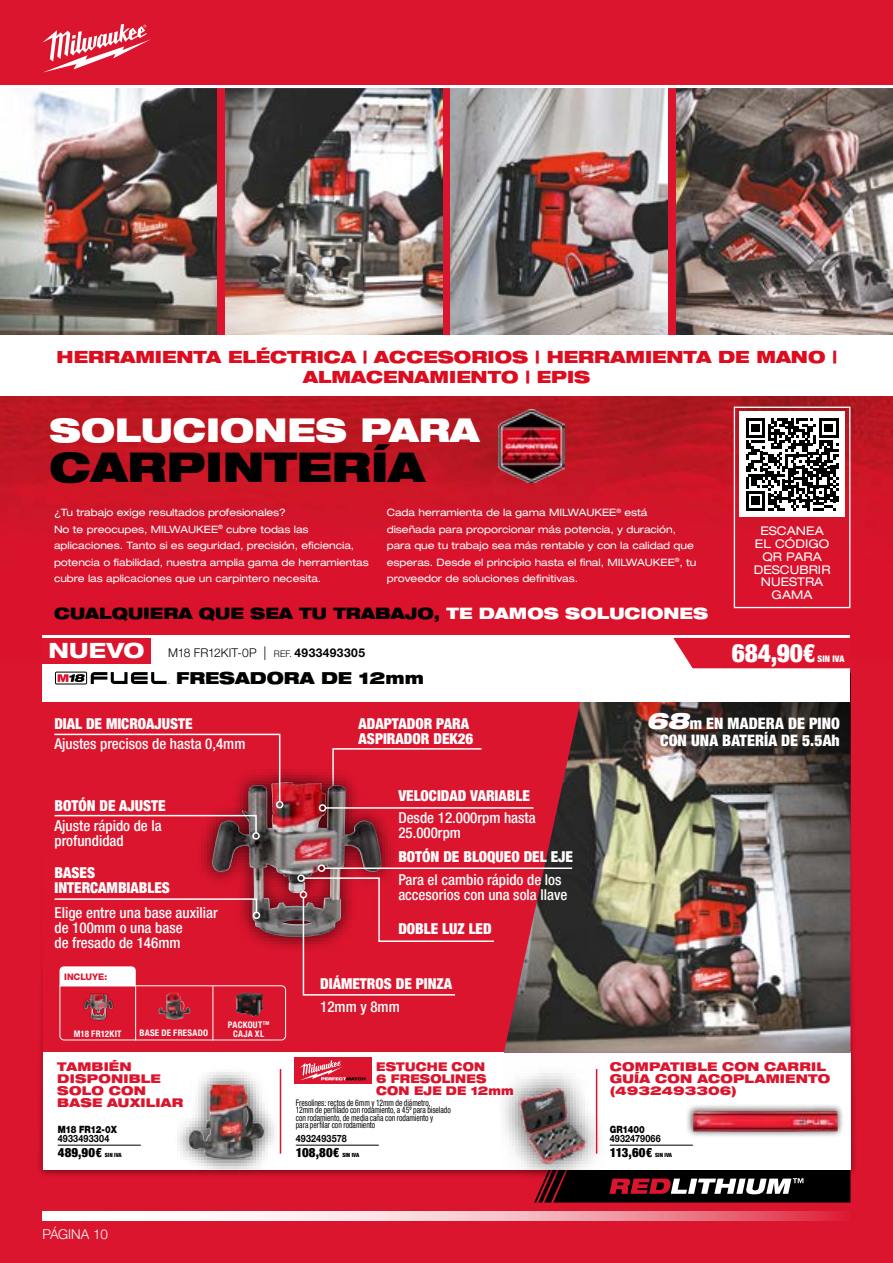
<style>
.page{position:relative;width:893px;height:1263px;background:#dc152e}
.page>*{position:absolute;margin:0;border:0;box-sizing:border-box;transform-origin:0 0}
.t1{font:900 expanded 40.8px "Helvetica Neue LT Com";color:#000}
.t2{font:900 expanded 32.85px "Helvetica Neue LT Com";color:#fff}
.t3{font:900 condensed 25.5px "Helvetica Neue LTW1 G";color:#fff}
.t4{font:800 expanded 21px "Helvetica Neue LTW1 G";color:#fff}
.t5{font:900 expanded 16.8px/20.1px "Helvetica Neue LT Com";color:#db0d1f;text-align:center}
.t6{font:900 expanded 16.5px "Helvetica Neue LTW1 G";color:#000}
.t7{font:900 expanded 15.75px "Helvetica Neue LT Com";color:#000}
.t8{font:900 condensed 15.75px/16.5px "Helvetica Neue LT Com";letter-spacing:.005em;color:#fff;text-align:right}
.t9{font:500 condensed 15px/15px "Helvetica Neue LTW1 G";color:#fff}
.t10{font:900 condensed 15px/15px "Helvetica Neue LTW1 G";color:#fff}
.t11{font:300 13.5px "Helvetica Neue LTW1 G";color:#fff}
.t12{font:900 condensed 12.9px "Helvetica Neue LTW1 G";letter-spacing:.015em;color:#000}
.t13{font:900 expanded 12px/12px "Helvetica Neue LTW1 G";letter-spacing:.015em;color:#dc152e}
.t14{font:expanded 12px/12.8px "Helvetica Neue LT Pro";letter-spacing:.005em;color:#fff;text-align:center}
.t15{font:900 expanded 12px/12px "Helvetica Neue LTW1 G";letter-spacing:.015em;color:#dc152e;scale:.9 1}
.t16{font:300 12px "Helvetica Neue LTW1 G";letter-spacing:-.005em;color:#000}
.t17{font:expanded 10.2px/16.5px "Helvetica Neue LT Pro";letter-spacing:-.005em;color:#fff}
.t18{font:700 10.05px "Helvetica Neue LTW1 G";letter-spacing:.015em;color:#000;scale:.9 1}
.t19{font:900 10.05px "Helvetica Neue LT Com";letter-spacing:-.03em;color:#000;scale:.85 1}
.t20{font:condensed 9px/7.5px "Helvetica Neue LT Com";color:#000;scale:.85 1}
.t21{font:700 condensed 9px/9px "Helvetica Neue LTW1 G";letter-spacing:.025em;color:#fff;text-align:center}
.t22{font:800 9px "Helvetica Neue LTW1 G";letter-spacing:-.005em;color:#dc152e}
.t23{font:900 condensed 9px "Helvetica Neue LTW1 G";letter-spacing:.01em;color:#fff}
.t24{font:900 condensed 5.7px "Helvetica Neue LTW1 G";color:#000}
.s1{color:#fff}
.s2{font-size:13.5px}
.s3{font-size:9px}
.s4{font-weight:700}
.s5{font-style:italic;font-stretch:expanded;font-size:22.5px}
</style>
<div class="page">
<svg style="left:43px;top:24px;width:108px;height:49px"></svg>
<svg style="left:43px;top:1211px;width:798px;height:9px;background:#f4bdc4"></svg>
<hr style="left:43px;top:85px;width:807px;height:3px;background:#fff">
<img style="left:0;top:88px;width:217px;height:247px">
<img style="left:225px;top:88px;width:217px;height:247px">
<img style="left:451px;top:88px;width:217px;height:247px">
<img style="left:676px;top:88px;width:217px;height:247px">
<div style="left:36px;top:742px;width:821px;height:435px;background:#000;opacity:.5"></div>
<div style="left:43px;top:742px;width:807px;height:428px;background:#dc152e"></div>
<svg style="left:534px;top:1170px;width:316px;height:32px;background:#352325"></svg>
<div style="left:43px;top:1053px;width:807px;height:117px;background:#fff"></div>
<hr style="left:610px;top:1145px;width:83px;height:1px;background:#000">
<div style="left:686px;top:1104px;width:159px;height:35px;background:#000;opacity:.75"></div>
<img style="left:692px;top:1111px;width:146px;height:21px">
<hr style="left:58px;top:1145px;width:83px;height:1px;background:#000">
<hr style="left:296px;top:1145px;width:83px;height:1px;background:#000">
<div style="left:174px;top:1066px;width:105px;height:108px;background:#000;opacity:.75"></div>
<img style="left:189px;top:1084px;width:39px;height:70px">
<div style="left:495px;top:1065px;width:114px;height:123px;background:#000;opacity:.75"></div>
<img style="left:501px;top:1065px;width:98px;height:108px">
<img style="left:0;top:395px;width:893px;height:243px">
<div style="left:0;top:335px;width:893px;height:60px;background:#fff"></div>
<img style="left:499px;top:409px;width:65px;height:74px">
<div style="left:734px;top:407px;width:116px;height:201px;border:1px solid #fff"></div>
<hr style="left:0;top:85px;width:217px;height:3px;background:#fff">
<hr style="left:676px;top:85px;width:217px;height:3px;background:#fff">
<img style="left:504px;top:708px;width:346px;height:345px">
<img style="left:579px;top:702px;width:271px;height:253px">
<div style="left:43px;top:635px;width:807px;height:67px;background:#fff"></div>
<div style="left:673px;top:638px;width:177px;height:30px;background:#dc152e"></div>
<div style="left:196px;top:767px;width:201px;height:186px;background:#000;opacity:.75"></div>
<img style="left:212px;top:803px;width:61px;height:68px">
<svg style="left:91px;top:672px;width:79px;height:12px"></svg>
<div style="left:55px;top:672px;width:32px;height:12px;border:1px solid #000"></div>
<svg style="left:58px;top:674px;width:27px;height:8px"></svg>
<svg style="left:59px;top:966px;width:227px;height:75px"></svg>
<img style="left:159px;top:993px;width:11px;height:21px">
<img style="left:236px;top:993px;width:27px;height:23px">
<div style="left:84px;top:994px;width:30px;height:27px;background:#000;opacity:.5"></div>
<img style="left:84px;top:994px;width:11px;height:15px">
<svg style="left:54px;top:733px;width:227px;height:70px"></svg>
<div style="left:276px;top:801px;width:7px;height:7px;border:2px solid #fff;border-radius:50%"></div>
<svg style="left:54px;top:814px;width:204px;height:20px"></svg>
<div style="left:252px;top:832px;width:8px;height:8px;border:2px solid #fff;border-radius:50%"></div>
<svg style="left:54px;top:897px;width:204px;height:17px"></svg>
<div style="left:253px;top:911px;width:7px;height:8px;border:2px solid #fff;border-radius:50%"></div>
<hr style="left:325px;top:867px;width:247px;height:2px;background:#fff">
<div style="left:300px;top:891px;width:7px;height:7px;border:2px solid #fff;border-radius:50%"></div>
<hr style="left:326px;top:807px;width:207px;height:2px;background:#fff">
<svg style="left:302px;top:748px;width:193px;height:248px"></svg>
<div style="left:297px;top:874px;width:8px;height:8px;border:2px solid #fff;border-radius:50%"></div>
<hr style="left:596px;top:1069px;width:1px;height:84px;background:#dc152e">
<hr style="left:280px;top:1069px;width:1px;height:84px;background:#dc152e">
<div style="left:294px;top:1057px;width:77px;height:26px;background:#dc152e"></div>
<svg style="left:300px;top:1060px;width:65px;height:20px"></svg>
<div style="left:43px;top:638px;width:108px;height:25px;background:#dc152e"></div>
<div style="left:739px;top:411px;width:106px;height:106px;background:#fff"></div>
<svg style="left:746px;top:418px;width:92px;height:93px"></svg>
<h3 class="t5" style="left:57px;top:346px;width:782px">HERRAMIENTA ELÉCTRICA | ACCESORIOS | HERRAMIENTA DE MANO |<br>ALMACENAMIENTO | EPIS</h3>
<h2 class="t2" style="left:50px;top:409px;width:431px">SOLUCIONES PARA</h2>
<h1 class="t1" style="left:50px;top:441px;width:377px">CARPINTERÍA</h1>
<p class="t17" style="left:54px;top:504px;width:316px">¿Tu trabajo exige resultados profesionales?<br>No te preocupes, MILWAUKEE<sup>®</sup> cubre todas las aplicaciones. Tanto si es seguridad, precisión, eficiencia, potencia o fiabilidad, nuestra amplia gama de herramientas cubre las aplicaciones que un carpintero necesita.</p>
<p class="t17" style="left:387px;top:504px;width:311px">Cada herramienta de la gama MILWAUKEE<sup>®</sup> está diseñada para proporcionar más potencia, y duración, para que tu trabajo sea más rentable y con la calidad que esperas. Desde el principio hasta el final, MILWAUKEE<sup>®</sup>, tu proveedor de soluciones definitivas.</p>
<h3 class="t7" style="left:54px;top:603px;width:656px">CUALQUIERA QUE SEA TU TRABAJO, <span class="s1">TE DAMOS SOLUCIONES</span></h3>
<h3 class="t4" style="left:49px;top:637px;width:97px">NUEVO</h3>
<p class="t16" style="left:168px;top:646px;width:198px">M18 FR12KIT-0P <span class="s2">|</span> <span class="s3">REF.</span> <span class="s4">4933493305</span></p>
<h3 class="t6" style="left:176px;top:667px;width:249px">FRESADORA DE 12mm</h3>
<p class="t14" style="left:754px;top:525px;width:78px">ESCANEA<br>EL CÓDIGO<br>QR PARA<br>DESCUBRIR<br>NUESTRA<br>GAMA</p>
<h3 class="t3" style="left:732px;top:637px;width:85px">684,90€</h3>
<p class="t23" style="left:818px;top:653px;width:28px">SIN IVA</p>
<h3 class="t10" style="left:54px;top:716px;width:140px">DIAL DE MICROAJUSTE</h3>
<h3 class="t9" style="left:54px;top:736px;width:193px">Ajustes precisos de hasta 0,4mm</h3>
<h3 class="t10" style="left:55px;top:798px;width:113px">BOTÓN DE AJUSTE</h3>
<h3 class="t9" style="left:55px;top:818px;width:109px">Ajuste rápido de la profundidad</h3>
<h3 class="t10" style="left:55px;top:865px;width:117px">BASES<br>INTERCAMBIABLES</h3>
<h3 class="t9" style="left:55px;top:905px;width:165px">Elige entre una base auxiliar de 100mm o una base<br>de fresado de 146mm</h3>
<p class="t22" style="left:64px;top:971px;width:44px">INCLUYE:</p>
<p class="t21" style="left:74px;top:1029px;width:49px">M18 FR12KIT</p>
<p class="t21" style="left:140px;top:1028px;width:70px">BASE DE FRESADO</p>
<p class="t21" style="left:228px;top:1020px;width:43px">PACKOUT<sup>TM<br></sup>CAJA XL</p>
<h3 class="t10" style="left:359px;top:716px;width:116px">ADAPTADOR PARA<br>ASPIRADOR DEK26</h3>
<h3 class="t10" style="left:398px;top:788px;width:133px">VELOCIDAD VARIABLE</h3>
<h3 class="t9" style="left:398px;top:810px;width:139px">Desde 12.000rpm hasta<br>25.000rpm</h3>
<h3 class="t10" style="left:398px;top:849px;width:176px">BOTÓN DE BLOQUEO DEL EJE</h3>
<h3 class="t9" style="left:398px;top:872px;width:171px">Para el cambio rápido de los accesorios con una sola llave</h3>
<h3 class="t10" style="left:398px;top:921px;width:95px">DOBLE LUZ LED</h3>
<h3 class="t10" style="left:320px;top:976px;width:133px">DIÁMETROS DE PINZA</h3>
<h3 class="t9" style="left:320px;top:999px;width:81px">12mm y 8mm</h3>
<p class="t13" style="left:57px;top:1060px;width:128px">TAMBIÉN<br>DISPONIBLE<br>SOLO CON<br>BASE AUXILIAR</p>
<p class="t15" style="left:376px;top:1060px;width:154px">ESTUCHE CON<br>6 FRESOLINES<br>CON EJE DE 12mm</p>
<p class="t20" style="left:296px;top:1099px;width:184px">Fresolines: rectos de 6mm y 12mm de diámetro, 12mm de perfilado con rodamiento, a 45º para biselado con rodamiento, de media caña con rodamiento y<br>para perfilar con rodamiento</p>
<p class="t19" style="left:58px;top:1123px;width:71px">M18 FR12-0X</p>
<p class="t18" style="left:58px;top:1132px;width:59px">4933493304</p>
<p class="t12" style="left:58px;top:1145px;width:46px">489,90€</p>
<p class="t24" style="left:105px;top:1151px;width:18px">SIN IVA</p>
<p class="t18" style="left:296px;top:1132px;width:58px">4932493578</p>
<p class="t12" style="left:296px;top:1145px;width:45px">108,80€</p>
<p class="t24" style="left:342px;top:1151px;width:18px">SIN IVA</p>
<h3 class="t11" style="left:43px;top:1226px;width:67px">PÁGINA 10</h3>
<h3 class="t8" style="left:646px;top:715px;width:195px"><span class="s5">68</span>m EN MADERA DE PINO<br>CON UNA BATERÍA DE 5.5Ah</h3>
<p class="t13" style="left:610px;top:1060px;width:222px">COMPATIBLE CON CARRIL<br>GUÍA CON ACOPLAMIENTO (4932493306)</p>
<p class="t19" style="left:610px;top:1123px;width:43px">GR1400</p>
<p class="t18" style="left:610px;top:1133px;width:58px">4932479066</p>
<p class="t12" style="left:610px;top:1145px;width:44px">113,60€</p>
<p class="t24" style="left:655px;top:1152px;width:18px">SIN IVA</p>
</div>
